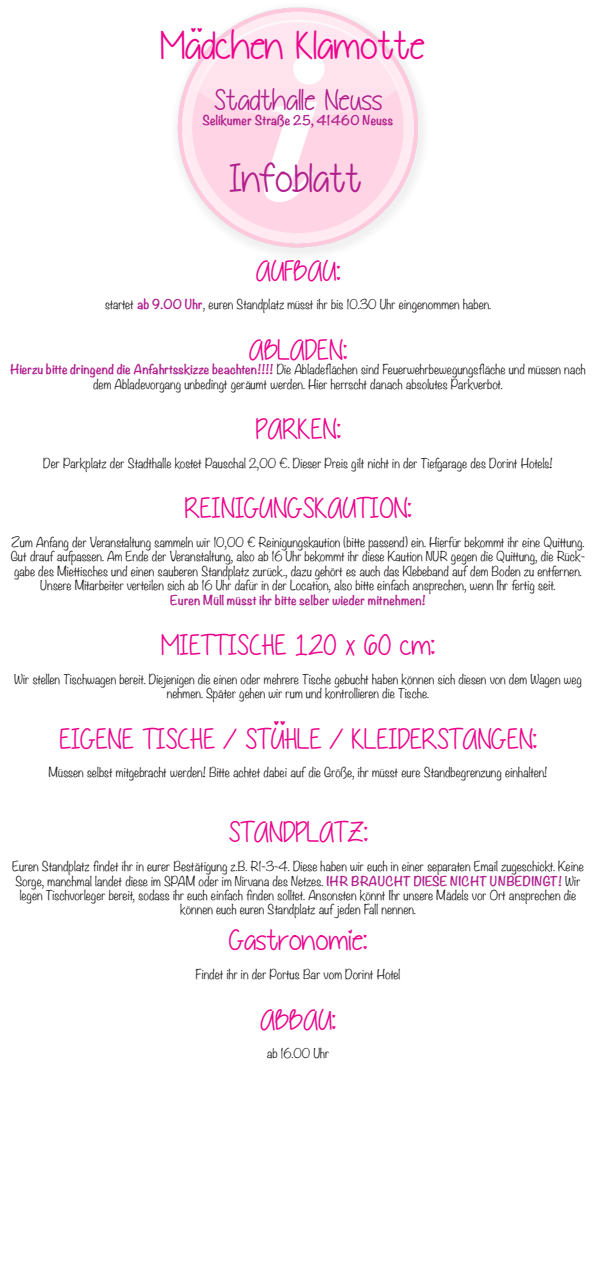
<style>
.page{position:relative;width:596px;height:1276px;background:#fff}
.page>*{position:absolute;margin:0;border:0;box-sizing:border-box;transform-origin:0 0}
.t1{font:40.8px "Daddys Girl";color:#b01f8d}
.t2{font:40.6px "Daddys Girl";color:#ed028c}
.t3{font:40px "Daddys Girl";color:#ed028c}
.t4{font:30px "Daddys Girl";color:#ed028c}
.t5{font:30px "Daddys Girl";color:#b01f8d}
.t6{font:300 12px/14.4px "Noteworthy";color:#231f20;text-align:center}
.t7{font:700 12px "Noteworthy";color:#b01f8d}
.s1{font-weight:700;color:#b01f8d}
</style>
<div class="page">
<img style="left:177px;top:7px;width:246px;height:247px">
<h3 class="t3" style="left:190px;top:0;width:14px">..</h3>
<h2 class="t2" style="left:160px;top:27px;width:266px">Madchen Klamotte</h2>
<h3 class="t5" style="left:213px;top:87px;width:170px">Stadthalle Neuss</h3>
<p class="t7" style="left:202px;top:109px;width:192px">Selikumer Straße 25, 41460 Neuss</p>
<h1 class="t1" style="left:229px;top:160px;width:133px">Infoblatt</h1>
<h3 class="t4" style="left:255px;top:257px;width:87px">AUFBAU:</h3>
<p class="t6" style="left:105px;top:297px;width:388px">startet <span class="s1">ab 9.00 Uhr</span>, euren Standplatz müsst ihr bis 10.30 Uhr eingenommen haben.</p>
<h3 class="t4" style="left:248px;top:336px;width:100px">ABLADEN:</h3>
<p class="t6" style="left:10px;top:362px;width:576px"><span class="s1">Hierzu bitte dringend die Anfahrtsskizze beachten!!!!</span> Die Abladeflächen sind Feuerwehrbewegungsfläche und müssen nach dem Abladevorgang unbedingt geräumt werden. Hier herrscht danach absolutes Parkverbot.</p>
<h3 class="t4" style="left:255px;top:415px;width:87px">PARKEN:</h3>
<p class="t6" style="left:43px;top:455px;width:510px">Der Parkplatz der Stadthalle kostet Pauschal 2,00 €. Dieser Preis gilt nicht in der Tiefgarage des Dorint Hotels!</p>
<h3 class="t4" style="left:184px;top:494px;width:229px">REINIGUNGSKAUTION:</h3>
<p class="t6" style="left:11px;top:535px;width:575px">Zum Anfang der Veranstaltung sammeln wir 10,00 € Reinigungskaution (bitte passend) ein. Hierfür bekommt ihr eine Quittung.<br>Gut drauf aufpassen. Am Ende der Veranstaltung, also ab 16 Uhr bekommt ihr diese Kaution NUR gegen die Quittung, die Rück&shy;gabe des Miettisches und einen sauberen Standplatz zurück., dazu gehört es auch das Klebeband auf dem Boden zu entfernen.<br>Unsere Mitarbeiter verteilen sich ab 16 Uhr dafür in der Location, also bitte einfach ansprechen, wenn Ihr fertig seit.</p>
<p class="t7" style="left:170px;top:589px;width:257px">Euren Müll müsst ihr bitte selber wieder mitnehmen!</p>
<h3 class="t4" style="left:161px;top:631px;width:275px">MIETTISCHE 120 x 60 cm:</h3>
<p class="t6" style="left:14px;top:671px;width:569px">Wir stellen Tischwagen bereit. Diejenigen die einen oder mehrere Tische gebucht haben können sich diesen von dem Wagen weg nehmen. Später gehen wir rum und kontrollieren die Tische.</p>
<h3 class="t4" style="left:59px;top:725px;width:479px">EIGENE TISCHE / STUHLE / KLEIDERSTANGEN:</h3>
<p class="t6" style="left:48px;top:765px;width:500px">Müssen selbst mitgebracht werden! Bitte achtet dabei auf die Größe, ihr müsst eure Standbegrenzung einhalten!</p>
<h3 class="t4" style="left:228px;top:818px;width:141px">STANDPLATZ:</h3>
<p class="t6" style="left:12px;top:859px;width:572px">Euren Standplatz findet ihr in eurer Bestätigung z.B. R1-3-4. Diese haben wir euch in einer separaten Email zugeschickt. Keine Sorge, manchmal landet diese im SPAM oder im Nirvana des Netzes. <span class="s1">IHR BRAUCHT DIESE NICHT UNBEDINGT!</span> Wir legen Tischvorleger bereit, sodass ihr euch einfach finden solltet. Ansonsten könnt Ihr unsere Mädels vor Ort ansprechen die können euch euren Standplatz auf jeden Fall nennen.</p>
<h3 class="t4" style="left:229px;top:926px;width:140px">Gastronomie:</h3>
<p class="t6" style="left:195px;top:967px;width:206px">Findet ihr in der Portus Bar vom Dorint Hotel</p>
<h3 class="t4" style="left:260px;top:1005px;width:78px">ABBAU:</h3>
<p class="t6" style="left:267px;top:1046px;width:64px">ab 16.00 Uhr</p>
<h3 class="t3" style="left:273px;top:693px;width:14px">..</h3>
</div>
